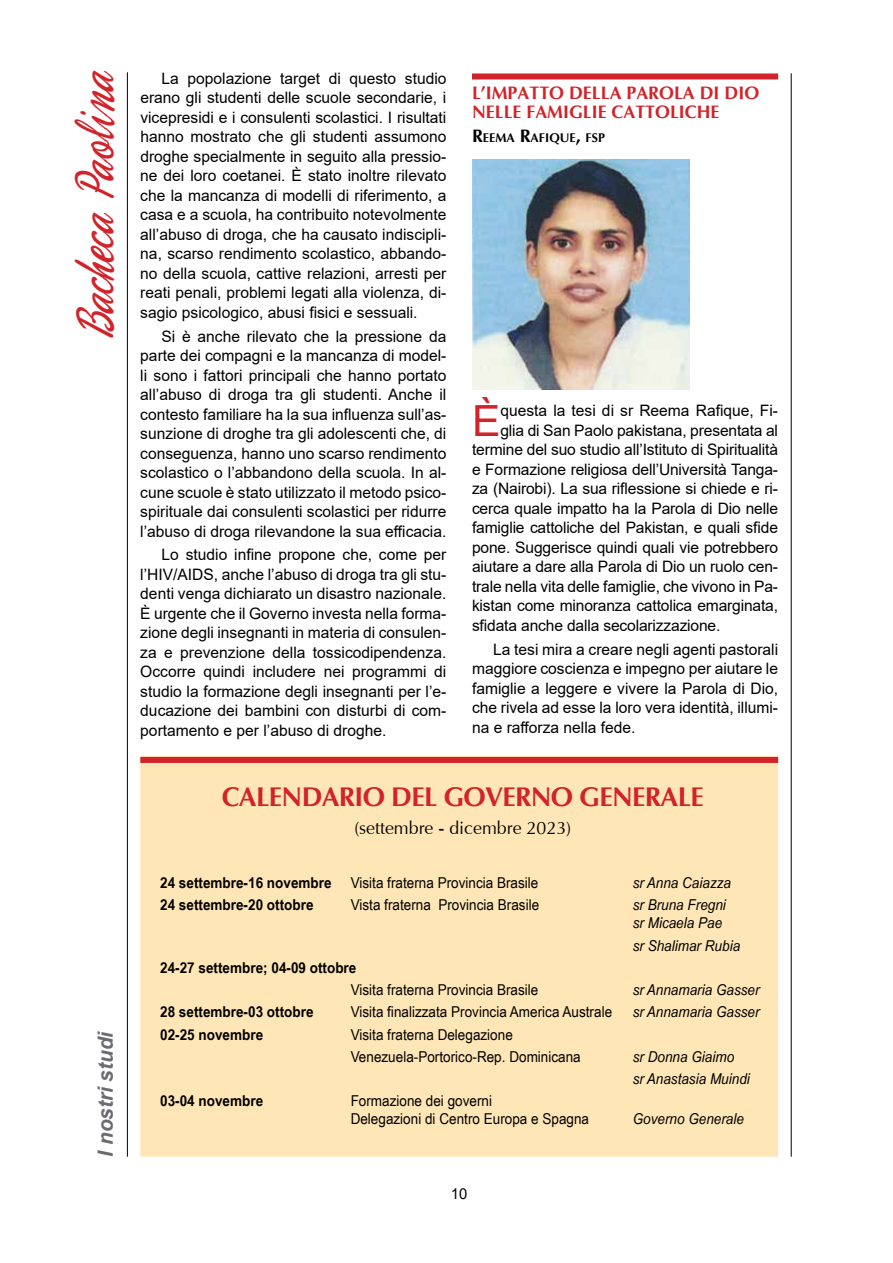
<style>
.page{position:relative;width:893px;height:1263px;background:#fff}
.page>*{position:absolute;margin:0;border:0;box-sizing:border-box;transform-origin:0 0}
.t1{font:57px "Phoenix Script FLF";color:#d2232a;scale:.7 1}
.t2{font:43.05px "Arial";color:#d2232a}
.t3{font:700 27px "Optima";letter-spacing:-.025em;color:#d2232a}
.t4{font:italic 700 21px "Arial";color:#6b6c6f}
.t5{font:700 18px "Optima";color:#d2232a}
.t6{font:18px "Optima";color:#000}
.t7{font:15.75px/19.5px "Arial";letter-spacing:-.01em;color:#000;text-align:justify}
.t8{font:15px/22.2px "Arial Narrow";color:#000;scale:1.1 1}
.t9{font:italic 15px/18px "Arial Narrow";color:#000;scale:1.1 1}
.t10{font:700 15px "Arial Narrow";color:#000;scale:1.1 1}
.t11{font:15px "Arial";color:#000}
.t12{font:700 12.6px "Optima";color:#000}
.s1{font-size:18px}
.s2{font-style:inherit}
</style>
<div class="page">
<hr style="left:127px;top:72px;width:1px;height:1085px;background:#000">
<hr style="left:791px;top:73px;width:1px;height:1084px;background:#000">
<img style="left:472px;top:159px;width:217px;height:230px">
<div style="left:472px;top:73px;width:306px;height:6px;background:#d2232a"></div>
<div style="left:140px;top:756px;width:638px;height:401px;background:#ffe6b7;border:2px solid #ffe6b7"></div>
<div style="left:140px;top:757px;width:638px;height:6px;background:#d2232a"></div>
<h1 class="t1" style="left:66px;top:340px;width:388px;rotate:-90deg">Bacheca Paolina</h1>
<h3 class="t4" style="left:91px;top:1157px;width:127px;rotate:-90deg">I nostri studi</h3>
<p class="t7" style="left:140px;top:68px;width:308px;text-indent:21px">La popolazione target di questo studio erano gli studenti delle scuole secondarie, i vicepresidi e i consulenti scolastici. I risultati hanno mostrato che gli studenti assumono droghe specialmente in seguito alla pressio&shy;ne dei loro coetanei. È stato inoltre rilevato che la mancanza di modelli di riferimento, a casa e a scuola, ha contribuito notevolmente all’abuso di droga, che ha causato indiscipli&shy;na, scarso rendimento scolastico, abbando&shy;no della scuola, cattive relazioni, arresti per reati penali, problemi legati alla violenza, di&shy;sagio psicologico, abusi fisici e sessuali.</p>
<p class="t7" style="left:140px;top:326px;width:308px;text-indent:21px">Si è anche rilevato che la pressione da parte dei compagni e la mancanza di model&shy;li sono i fattori principali che hanno portato all’abuso di droga tra gli studenti. Anche il contesto familiare ha la sua influenza sull’as&shy;sunzione di droghe tra gli adolescenti che, di conseguenza, hanno uno scarso rendimento scolastico o l’abbandono della scuola. In al&shy;cune scuole è stato utilizzato il metodo psico&shy;spirituale dai consulenti scolastici per ridurre l’abuso di droga rilevandone la sua efficacia.</p>
<p class="t7" style="left:140px;top:545px;width:308px;text-indent:21px">Lo studio infine propone che, come per l’HIV/AIDS, anche l’abuso di droga tra gli stu&shy;denti venga dichiarato un disastro nazionale.<br>È urgente che il Governo investa nella forma&shy;zione degli insegnanti in materia di consulen&shy;za e prevenzione della tossicodipendenza.<br>Occorre quindi includere nei programmi di studio la formazione degli insegnanti per l’e&shy;ducazione dei bambini con disturbi di com&shy;portamento e per l’abuso di droghe.</p>
<p class="t5" style="left:472px;top:81px;width:26px">L’IMPA</p>
<p class="t5" style="left:529px;top:81px;width:52px">TTO DELLA</p>
<p class="t5" style="left:626px;top:81px;width:13px">PAROLA</p>
<p class="t5" style="left:700px;top:81px;width:38px">DI DIO</p>
<p class="t5" style="left:472px;top:101px;width:11px">NELLE</p>
<p class="t5" style="left:526px;top:101px;width:11px">FAMIGLIE</p>
<p class="t5" style="left:612px;top:101px;width:55px">CATTOLIC</p>
<p class="t5" style="left:697px;top:101px;width:24px">HE</p>
<p class="t12" style="left:472px;top:130px;width:133px"><span class="s1">R</span>EEMA <span class="s1">R</span>AFIQUE<span class="s1">,</span> FSP</p>
<h2 class="t2" style="left:472px;top:391px;width:30px">È</h2>
<p class="t7" style="left:500px;top:401px;width:279px">questa la tesi di sr Reema Rafique, Fi-</p>
<p class="t7" style="left:500px;top:420px;width:279px">glia di San Paolo pakistana, presentata al</p>
<p class="t7" style="left:472px;top:440px;width:308px">termine del suo studio all’Istituto di Spiritualità</p>
<p class="t7" style="left:472px;top:459px;width:308px">e Formazione religiosa dell’Università Tanga-</p>
<p class="t7" style="left:472px;top:479px;width:308px">za (Nairobi). La sua riflessione si chiede e ri-</p>
<p class="t7" style="left:472px;top:498px;width:308px">cerca quale impatto ha la Parola di Dio nelle</p>
<p class="t7" style="left:472px;top:518px;width:308px">famiglie cattoliche del Pakistan, e quali sfide</p>
<p class="t7" style="left:472px;top:537px;width:308px">pone. Suggerisce quindi quali vie potrebbero</p>
<p class="t7" style="left:472px;top:557px;width:308px">aiutare a dare alla Parola di Dio un ruolo cen-</p>
<p class="t7" style="left:472px;top:576px;width:308px">trale nella vita delle famiglie, che vivono in Pa-</p>
<p class="t7" style="left:472px;top:596px;width:308px">kistan come minoranza cattolica emarginata,</p>
<p class="t7" style="left:472px;top:615px;width:250px">sfidata anche dalla secolarizzazione.</p>
<p class="t7" style="left:472px;top:639px;width:308px;text-indent:21px">La tesi mira a creare negli agenti pastorali maggiore coscienza e impegno per aiutare le famiglie a leggere e vivere la Parola di Dio, che rivela ad esse la loro vera identità, illumi&shy;na e rafforza nella fede.</p>
<h3 class="t3" style="left:222px;top:779px;width:483px">CALENDARIO DEL GOVERNO GENERALE</h3>
<p class="t6" style="left:354px;top:817px;width:218px"><span class="s2">(</span>settembre - dicembre <span class="s2">2023)</span></p>
<p class="t10" style="left:160px;top:871px;width:157px">24 settembre-16 novembre</p>
<p class="t8" style="left:351px;top:871px;width:172px">Visita fraterna Provincia Brasile</p>
<p class="t9" style="left:633px;top:873px;width:91px">sr Anna Caiazza</p>
<p class="t10" style="left:160px;top:894px;width:141px">24 settembre-20 ottobre</p>
<p class="t8" style="left:351px;top:893px;width:173px">Vista fraterna Provincia Brasile</p>
<p class="t9" style="left:633px;top:896px;width:86px">sr Bruna Fregni sr Micaela Pae</p>
<p class="t9" style="left:633px;top:936px;width:99px">sr Shalimar Rubia</p>
<p class="t10" style="left:160px;top:956px;width:180px">24-27 settembre; 04-09 ottobre</p>
<p class="t8" style="left:351px;top:978px;width:172px">Visita fraterna Provincia Brasile</p>
<p class="t9" style="left:633px;top:980px;width:117px">sr Annamaria Gasser</p>
<p class="t10" style="left:160px;top:1001px;width:141px">28 settembre-03 ottobre</p>
<p class="t8" style="left:351px;top:1000px;width:239px">Visita finalizzata Provincia America Australe</p>
<p class="t9" style="left:633px;top:1003px;width:117px">sr Annamaria Gasser</p>
<p class="t10" style="left:160px;top:1023px;width:95px">02-25 novembre</p>
<p class="t8" style="left:351px;top:1023px;width:211px">Visita fraterna Delegazione<br>Venezuela-Portorico-Rep. Dominicana</p>
<p class="t9" style="left:633px;top:1045px;width:108px;line-height:22.2px">sr Donna Giaimo<br>sr Anastasia Muindi</p>
<p class="t10" style="left:160px;top:1090px;width:95px">03-04 novembre</p>
<p class="t8" style="left:351px;top:1091px;width:218px;line-height:18px">Formazione dei governi<br>Delegazioni di Centro Europa e Spagna</p>
<p class="t11" style="left:451px;top:1183px;width:18px">10</p>
<p class="t9" style="left:633px;top:1110px;width:103px">Governo Generale</p>
</div>
